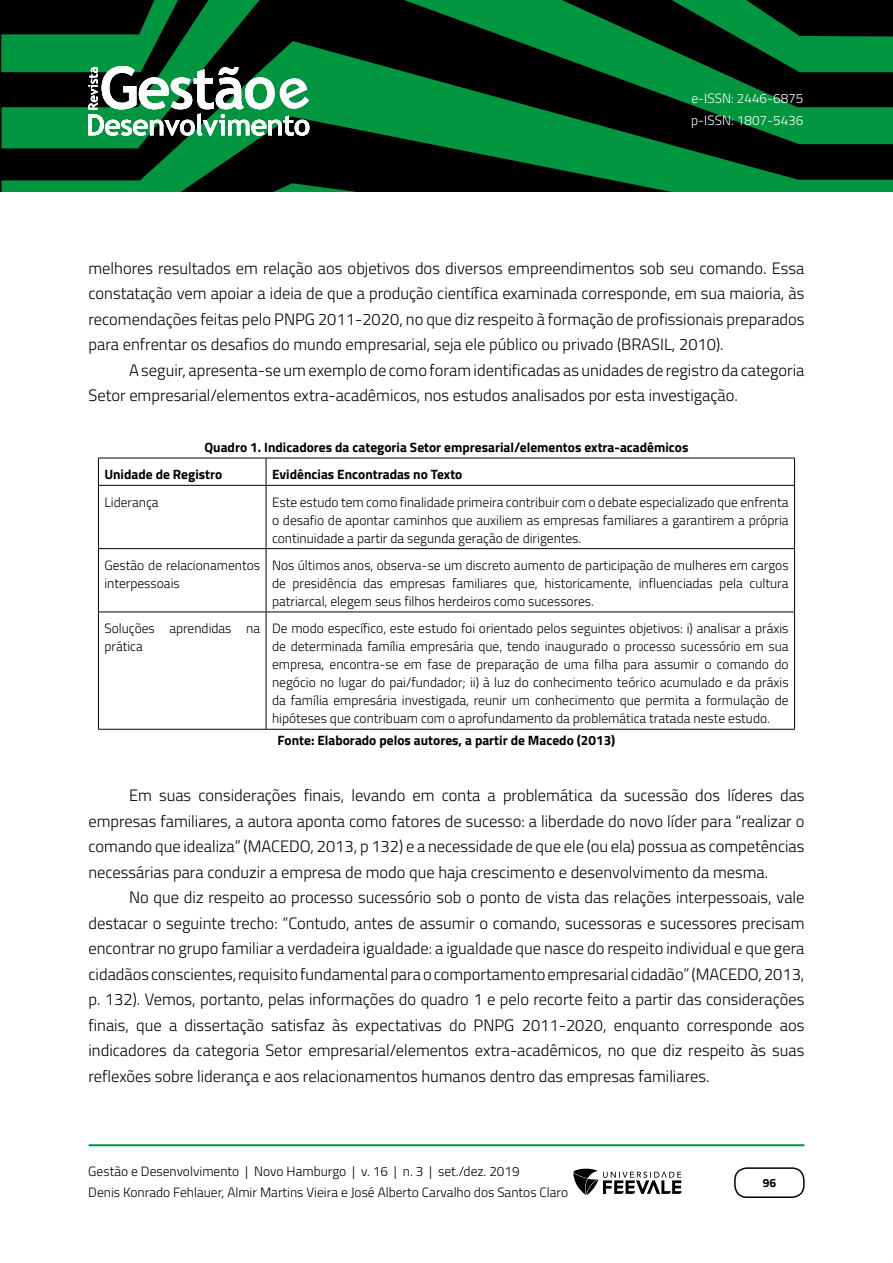
<style>
.page{position:relative;width:893px;height:1263px;background:#fff}
.page>*{position:absolute;margin:0;border:0;box-sizing:border-box;transform-origin:0 0}
.t1{font:300 16.5px/25.5px "Titillium Web";color:#000;text-align:justify}
.t2{font:300 13.5px/18px "Titillium Web";color:#000;text-align:justify}
.t3{font:700 13.5px/27.6px "Titillium Web";color:#000}
.t4{font:300 13.5px/22.5px "Titillium Web";color:#fff}
.t5{font:700 12px "Titillium Web";color:#000}
</style>
<div class="page">
<svg style="left:2px;top:0;width:891px;height:41px;background:#003516"></svg>
<svg style="left:2px;top:41px;width:891px;height:142px;background:#004a1f"></svg>
<svg style="left:2px;top:183px;width:891px;height:9px;background:#004f21"></svg>
<hr style="left:89px;top:1144px;width:715px;height:2px;background:#009640">
<div style="left:734px;top:1167px;width:71px;height:31px;border:2px solid #000;border-radius:12px"></div>
<svg style="left:573px;top:1169px;width:109px;height:26px"></svg>
<svg style="left:88px;top:66px;width:221px;height:70px"></svg>
<hr style="left:98px;top:458px;width:168px;height:1px;background:#000">
<hr style="left:266px;top:458px;width:529px;height:1px;background:#000">
<hr style="left:98px;top:485px;width:168px;height:1px;background:#000">
<hr style="left:266px;top:485px;width:529px;height:1px;background:#000">
<hr style="left:98px;top:548px;width:168px;height:1px;background:#000">
<hr style="left:266px;top:548px;width:529px;height:1px;background:#000">
<hr style="left:98px;top:611px;width:168px;height:1px;background:#000">
<hr style="left:266px;top:611px;width:529px;height:1px;background:#000">
<hr style="left:98px;top:729px;width:168px;height:1px;background:#000">
<hr style="left:266px;top:729px;width:529px;height:1px;background:#000">
<svg style="left:98px;top:458px;width:1px;height:27px"></svg>
<hr style="left:98px;top:486px;width:1px;height:62px;background:#000">
<hr style="left:98px;top:549px;width:1px;height:62px;background:#000">
<hr style="left:98px;top:612px;width:1px;height:117px;background:#000">
<svg style="left:266px;top:458px;width:1px;height:27px"></svg>
<svg style="left:794px;top:458px;width:1px;height:27px"></svg>
<hr style="left:266px;top:486px;width:1px;height:62px;background:#000">
<hr style="left:794px;top:486px;width:1px;height:62px;background:#000">
<hr style="left:266px;top:549px;width:1px;height:62px;background:#000">
<hr style="left:794px;top:549px;width:1px;height:62px;background:#000">
<hr style="left:266px;top:612px;width:1px;height:117px;background:#000">
<hr style="left:794px;top:612px;width:1px;height:117px;background:#000">
<p class="t4" style="left:691px;top:86px;width:114px">e-ISSN: 2446-6875 p-ISSN: 1807-5436</p>
<p class="t1" style="left:88px;top:254px;width:717px">melhores resultados em relação aos objetivos dos diversos empreendimentos sob seu comando. Essa constatação vem apoiar a ideia de que a produção científica examinada corresponde, em sua maioria, às recomendações feitas pelo PNPG 2011-2020, no que diz respeito à formação de profissionais preparados para enfrentar os desafios do mundo empresarial, seja ele público ou privado (BRASIL, 2010).</p>
<p class="t1" style="left:88px;top:356px;width:717px;text-indent:41px">A seguir, apresenta-se um exemplo de como foram identificadas as unidades de registro da categoria<br>Setor empresarial/elementos extra-acadêmicos, nos estudos analisados por esta investigação.</p>
<p class="t3" style="left:104px;top:432px;width:586px;text-indent:100px">Quadro 1. Indicadores da categoria Setor empresarial/elementos extra-acadêmicos<br>Unidade de Registro</p>
<p class="t3" style="left:272px;top:460px;width:192px">Evidências Encontradas no Texto</p>
<p class="t2" style="left:104px;top:492px;width:56px">Liderança</p>
<p class="t2" style="left:272px;top:492px;width:518px">Este estudo tem como finalidade primeira contribuir com o debate especializado que enfrenta o desafio de apontar caminhos que auxiliem as empresas familiares a garantirem a própria continuidade a partir da segunda geração de dirigentes.</p>
<p class="t2" style="left:104px;top:555px;width:157px">Gestão de relacionamentos interpessoais</p>
<p class="t2" style="left:272px;top:555px;width:518px">Nos últimos anos, observa-se um discreto aumento de participação de mulheres em cargos de presidência das empresas familiares que, historicamente, influenciadas pela cultura patriarcal, elegem seus filhos herdeiros como sucessores.</p>
<p class="t2" style="left:104px;top:619px;width:157px">Soluções aprendidas na prática</p>
<p class="t2" style="left:272px;top:619px;width:518px">De modo específico, este estudo foi orientado pelos seguintes objetivos: i) analisar a práxis de determinada família empresária que, tendo inaugurado o processo sucessório em sua empresa, encontra-se em fase de preparação de uma filha para assumir o comando do negócio no lugar do pai/fundador; ii) à luz do conhecimento teórico acumulado e da práxis da família empresária investigada, reunir um conhecimento que permita a formulação de hipóteses que contribuam com o aprofundamento da problemática tratada neste estudo.</p>
<p class="t3" style="left:278px;top:725px;width:339px">Fonte: Elaborado pelos autores, a partir de Macedo (2013)</p>
<p class="t1" style="left:88px;top:782px;width:718px;text-indent:41px">Em suas considerações finais, levando em conta a problemática da sucessão dos líderes das empresas familiares, a autora aponta como fatores de sucesso: a liberdade do novo líder para “realizar o comando que idealiza” (MACEDO, 2013, p 132) e a necessidade de que ele (ou ela) possua as competências necessárias para conduzir a empresa de modo que haja crescimento e desenvolvimento da mesma.</p>
<p class="t1" style="left:88px;top:884px;width:717px;text-indent:41px">No que diz respeito ao processo sucessório sob o ponto de vista das relações interpessoais, vale destacar o seguinte trecho: “Contudo, antes de assumir o comando, sucessoras e sucessores precisam encontrar no grupo familiar a verdadeira igualdade: a igualdade que nasce do respeito individual e que gera cidadãos conscientes, requisito fundamental para o comportamento empresarial cidadão” (MACEDO, 2013, p. 132). Vemos, portanto, pelas informações do quadro 1 e pelo recorte feito a partir das considerações finais, que a dissertação satisfaz às expectativas do PNPG 2011-2020, enquanto corresponde aos indicadores da categoria Setor empresarial/elementos extra-acadêmicos, no que diz respeito às suas reflexões sobre liderança e aos relacionamentos humanos dentro das empresas familiares.</p>
<p class="t2" style="left:88px;top:1160px;width:481px;line-height:21px">Gestão e Desenvolvimento | Novo Hamburgo | v. 16 | n. 3 | set./dez. 2019<br>Denis Konrado Fehlauer, Almir Martins Vieira e José Alberto Carvalho dos Santos Claro</p>
<p class="t5" style="left:763px;top:1174px;width:15px">96</p>
</div>
